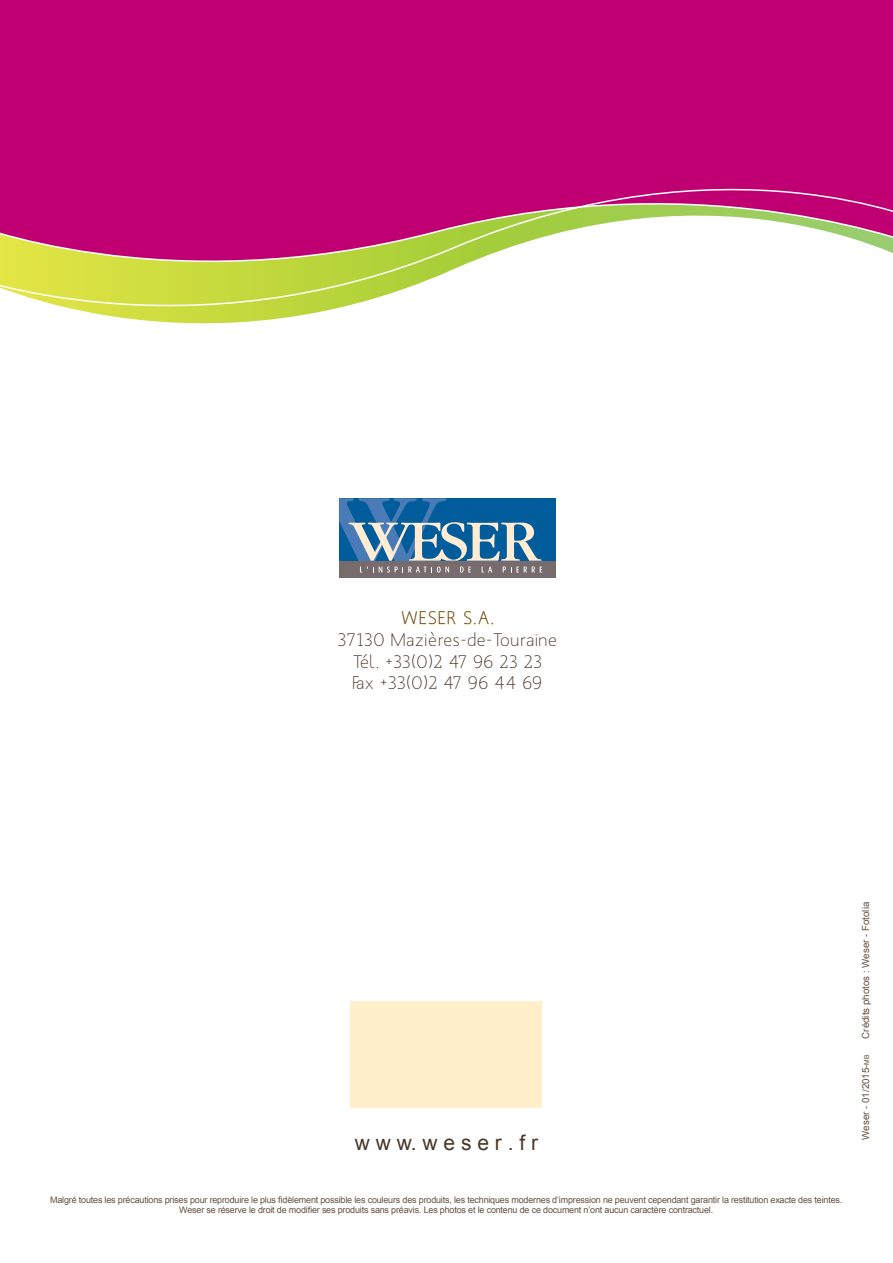
<style>
.page{position:relative;width:893px;height:1263px;background:#fff}
.page>*{position:absolute;margin:0;border:0;box-sizing:border-box;transform-origin:0 0}
.t1{font:21px "Arial";color:#493829}
.t2{font:18px/21.6px "Mank Sans";letter-spacing:.04em;color:#493829;text-align:center}
.t3{font:9.75px "Arial";color:#625143}
.t4{font:9px/10.8px "Arial";letter-spacing:-.02em;color:#625143;text-align:center}
.s1{font-size:6.75px}
</style>
<div class="page">
<div style="left:0;top:0;width:893px;height:133px;background:#c00072"></div>
<svg style="left:0;top:133px;width:893px;height:191px"></svg>
<div style="left:351px;top:1001px;width:191px;height:107px;background:#fff0cb"></div>
<svg style="left:401px;top:611px;width:55px;height:14px"></svg>
<svg style="left:464px;top:611px;width:29px;height:14px"></svg>
<div style="left:339px;top:498px;width:217px;height:80px;background:#005c9a"></div>
<div style="left:339px;top:561px;width:217px;height:17px;background:#776b6d"></div>
<svg style="left:339px;top:498px;width:203px;height:75px"></svg>
<h2 class="t2" style="left:338px;top:607px;width:221px">WESER S.A.<br>37130 Mazières-de-Touraine<br>Tél. +33(0)2 47 96 23 23<br>Fax +33(0)2 47 96 44 69</h2>
<h1 class="t1" style="left:355px;top:1129px;width:185px">w w w. w e s e r . f r</h1>
<p class="t4" style="left:50px;top:1194px;width:794px">Malgré toutes les précautions prises pour reproduire le plus fidèlement possible les couleurs des produits, les techniques modernes d’impression ne peuvent cependant garantir la restitution exacte des teintes.<br>Weser se réserve le droit de modifier ses produits sans préavis. Les photos et le contenu de ce document n’ont aucun caractère contractuel.</p>
<p class="t3" style="left:859px;top:1039px;width:138px;rotate:-90deg">Crédits photos : Weser - Fotolia</p>
<p class="t3" style="left:859px;top:1140px;width:87px;rotate:-90deg">Weser - 01/2015-<span class="s1">MB</span></p>
</div>
